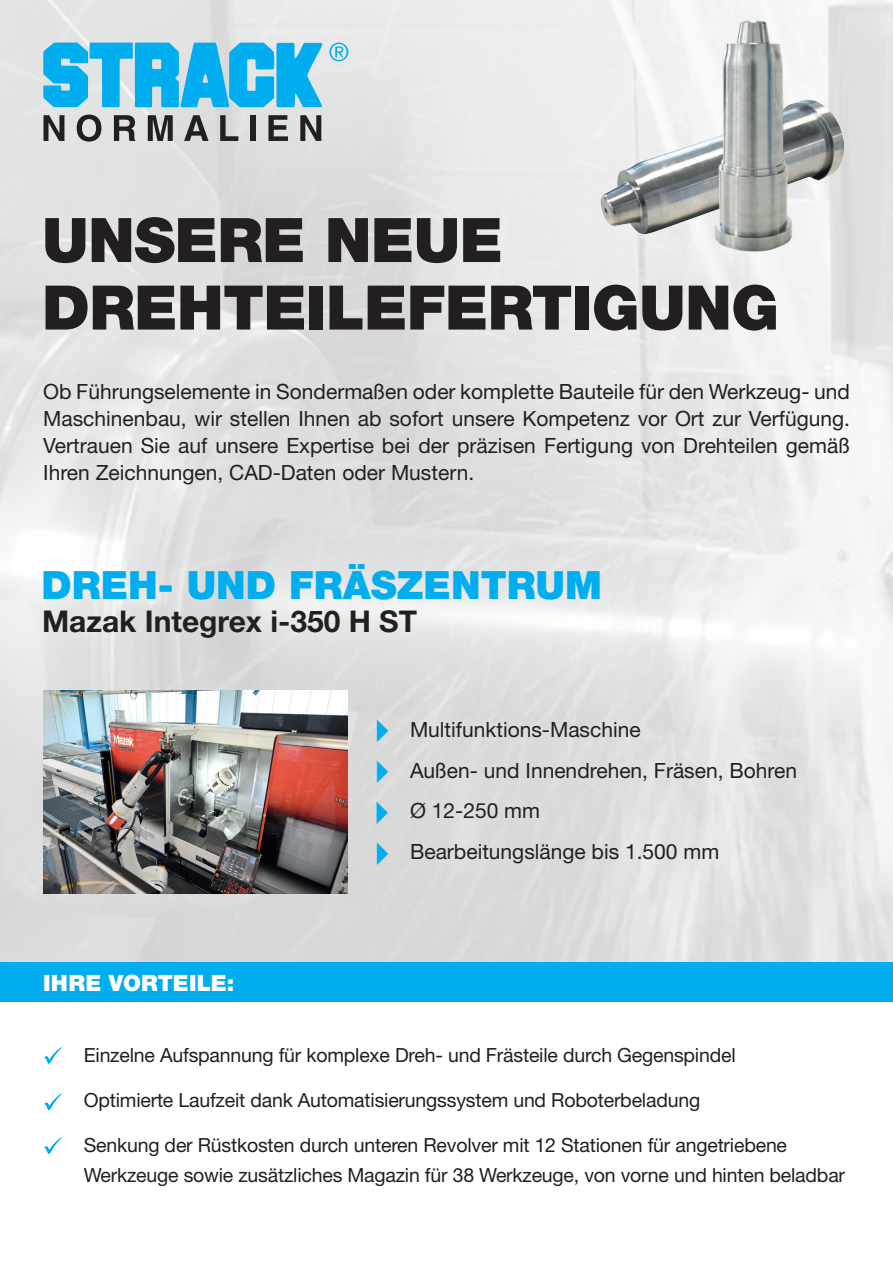
<style>
.page{position:relative;width:893px;height:1263px;background:#fff}
.page>*{position:absolute;margin:0;border:0;box-sizing:border-box;transform-origin:0 0}
.t1{font:900 61.5px/67.5px "Helvetica Neue LT Std";letter-spacing:-.01em;color:#231f20}
.t2{font:900 39px "Helvetica Neue LT Std";color:#00aeef}
.t3{font:700 30px "Helvetica Neue LT Std";color:#231f20}
.t4{font:900 22.5px "Helvetica Neue LT Std";letter-spacing:.01em;color:#fff}
.t5{font:21px/27px "Helvetica Neue LT Std";color:#231f20;text-align:justify}
.t6{font:19.5px/30px "Helvetica Neue LT Std";letter-spacing:-.01em;color:#231f20}
</style>
<div class="page">
<img style="left:0;top:0;width:893px;height:962px">
<svg style="left:43px;top:115px;width:21px;height:26px"></svg>
<svg style="left:77px;top:115px;width:24px;height:27px"></svg>
<svg style="left:114px;top:115px;width:21px;height:26px"></svg>
<svg style="left:148px;top:115px;width:25px;height:26px"></svg>
<svg style="left:184px;top:115px;width:25px;height:26px"></svg>
<svg style="left:220px;top:115px;width:18px;height:26px"></svg>
<div style="left:250px;top:115px;width:5px;height:26px;background:#231f20"></div>
<svg style="left:268px;top:115px;width:20px;height:26px"></svg>
<svg style="left:300px;top:115px;width:21px;height:26px"></svg>
<svg style="left:43px;top:43px;width:305px;height:64px;background:#48beeb"></svg>
<div style="left:0;top:962px;width:893px;height:39px;background:#00aeef"></div>
<img style="left:43px;top:690px;width:304px;height:203px">
<svg style="left:44px;top:1047px;width:18px;height:17px"></svg>
<svg style="left:44px;top:1137px;width:18px;height:17px"></svg>
<svg style="left:44px;top:1093px;width:18px;height:18px"></svg>
<img style="left:592px;top:88px;width:252px;height:154px">
<img style="left:714px;top:15px;width:86px;height:240px">
<svg style="left:377px;top:719px;width:11px;height:23px"></svg>
<svg style="left:377px;top:801px;width:11px;height:23px"></svg>
<svg style="left:377px;top:842px;width:11px;height:23px"></svg>
<svg style="left:377px;top:760px;width:11px;height:23px"></svg>
<p class="t1" style="left:42px;top:206px;width:738px">UNSERE NEUE<br>DREHTEILEFERTIGUNG</p>
<p class="t5" style="left:43px;top:378px;width:808px">Ob Führungselemente in Sondermaßen oder komplette Bauteile für den Werkzeug- und Maschinenbau, wir stellen Ihnen ab sofort unsere Kompetenz vor Ort zur Verfügung.<br>Vertrauen Sie auf unsere Expertise bei der präzisen Fertigung von Drehteilen gemäß Ihren Zeichnungen, CAD-Daten oder Mustern.</p>
<p class="t2" style="left:41px;top:562px;width:562px">DREH- UND FRÄSZENTRUM</p>
<p class="t3" style="left:42px;top:602px;width:377px">Mazak Integrex i-350 H ST</p>
<p class="t4" style="left:43px;top:969px;width:193px">IHRE VORTEILE:</p>
<p class="t5" style="left:410px;top:716px;width:232px">Multifunktions-Maschine</p>
<p class="t5" style="left:410px;top:756px;width:389px">Außen- und Innendrehen, Fräsen, Bohren</p>
<p class="t5" style="left:410px;top:797px;width:132px">Ø 12-250 mm</p>
<p class="t5" style="left:410px;top:837px;width:311px">Bearbeitungslänge bis 1.500 mm</p>
<p class="t6" style="left:84px;top:1040px;width:653px">Einzelne Aufspannung für komplexe Dreh- und Frästeile durch Gegenspindel</p>
<p class="t6" style="left:84px;top:1085px;width:618px">Optimierte Laufzeit dank Automatisierungssystem und Roboterbeladung</p>
<p class="t6" style="left:84px;top:1130px;width:763px">Senkung der Rüstkosten durch unteren Revolver mit 12 Stationen für angetriebene<br>Werkzeuge sowie zusätzliches Magazin für 38 Werkzeuge, von vorne und hinten beladbar</p>
</div>
